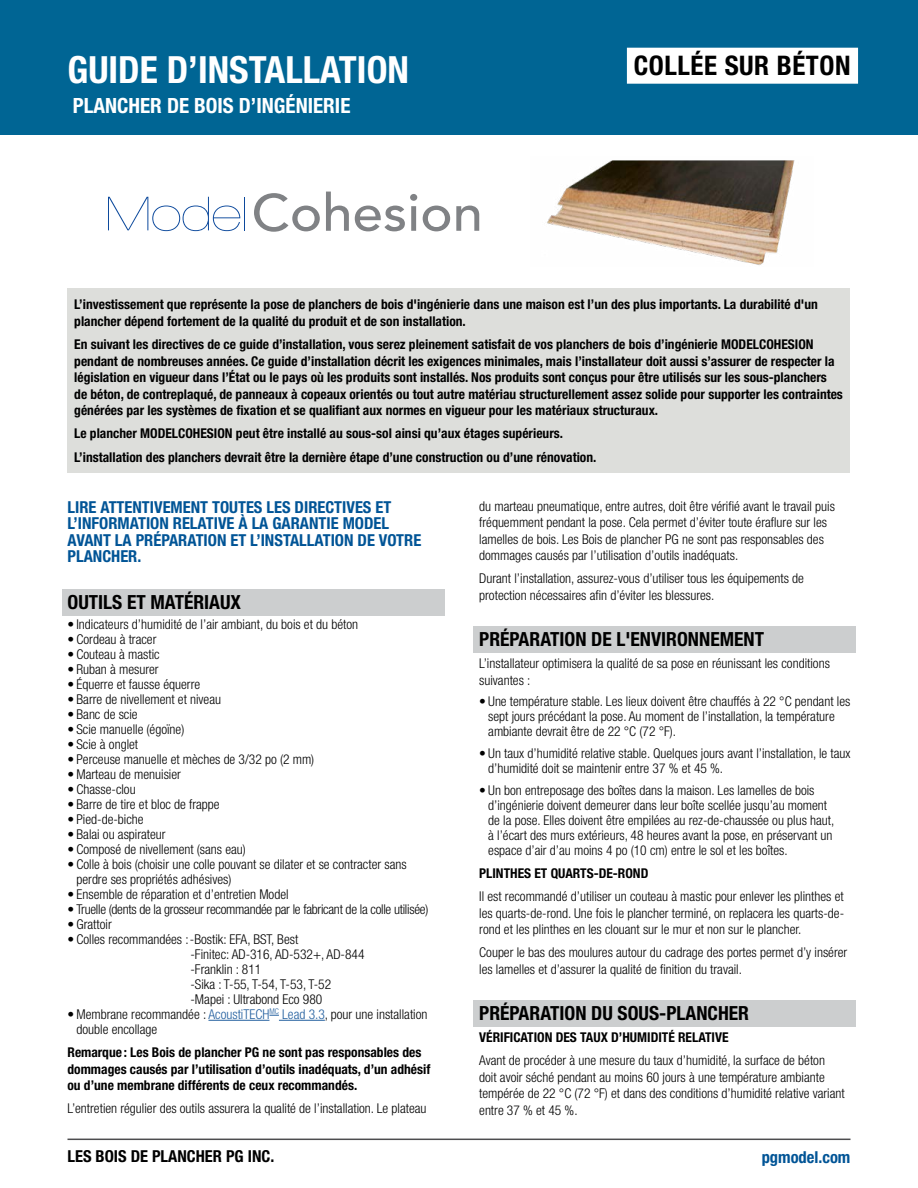
<style>
.page{position:relative;width:918px;height:1188px;background:#fff}
.page>*{position:absolute;margin:0;border:0;box-sizing:border-box;transform-origin:0 0}
.t1{font:700 condensed 37.5px "Helvetica Neue LT Std";color:#fff}
.t2{font:700 condensed 27px "Helvetica Neue LT Std";letter-spacing:.02em;color:#000}
.t3{font:700 condensed 21px "Helvetica Neue LT Std";color:#fff}
.t4{font:700 condensed 19.5px "Helvetica Neue LT Std";color:#000}
.t5{font:700 condensed 16.5px/16.5px "Helvetica Neue LT Std";color:#005496}
.t6{font:700 condensed 16.5px "Helvetica Neue LT Std";color:#000}
.t7{font:300 condensed 13.5px/15px "Helvetica Neue LT Std";color:#000}
.t8{font:700 condensed 13.5px/16.5px "Helvetica Neue LT Std";color:#000}
.t9{font:300 condensed 13.5px "Helvetica Neue LT Std";letter-spacing:-.02em;color:#000}
.s1{color:#215e9e}
</style>
<div class="page">
<hr style="left:68px;top:1139px;width:782px;height:1px;background:#4d4d4f">
<div style="left:68px;top:288px;width:782px;height:185px;background:#dddedb"></div>
<div style="left:0;top:0;width:918px;height:135px;background:#006594"></div>
<div style="left:62px;top:589px;width:382px;height:27px;background:#cccecf"></div>
<hr style="left:208px;top:1020px;width:61px;height:1px;background:#215e9e">
<hr style="left:279px;top:1020px;width:46px;height:1px;background:#215e9e">
<div style="left:474px;top:627px;width:382px;height:26px;background:#cccecf"></div>
<div style="left:474px;top:1001px;width:382px;height:26px;background:#cccecf"></div>
<div style="left:627px;top:48px;width:231px;height:36px;background:#fff"></div>
<img style="left:547px;top:160px;width:248px;height:105px">
<svg style="left:108px;top:197px;width:132px;height:34px"></svg>
<hr style="left:244px;top:197px;width:1px;height:33px;background:#0c499c">
<svg style="left:254px;top:193px;width:66px;height:39px"></svg>
<svg style="left:326px;top:192px;width:23px;height:39px"></svg>
<svg style="left:355px;top:194px;width:62px;height:37px"></svg>
<svg style="left:423px;top:206px;width:27px;height:25px"></svg>
<svg style="left:456px;top:206px;width:23px;height:25px"></svg>
<h1 class="t1" style="left:68px;top:47px;width:343px">GUIDE D’INSTALLATION</h1>
<h3 class="t3" style="left:73px;top:93px;width:279px">PLANCHER DE BOIS D’INGÉNIERIE</h3>
<h2 class="t2" style="left:634px;top:49px;width:218px">COLLÉE SUR BÉTON</h2>
<p class="t8" style="left:74px;top:296px;width:745px">L’investissement que représente la pose de planchers de bois d'ingénierie dans une maison est l’un des plus importants. La durabilité d'un plancher dépend fortement de la qualité du produit et de son installation.</p>
<p class="t8" style="left:74px;top:336px;width:770px">En suivant les directives de ce guide d’installation, vous serez pleinement satisfait de vos planchers de bois d’ingénierie MODELCOHESION pendant de nombreuses années. Ce guide d’installation décrit les exigences minimales, mais l’installateur doit aussi s’assurer de respecter la législation en vigueur dans l’État ou le pays où les produits sont installés. Nos produits sont conçus pour être utilisés sur les sous-planchers de béton, de contreplaqué, de panneaux à copeaux orientés ou tout autre matériau structurellement assez solide pour supporter les contraintes générées par les systèmes de fixation et se qualifiant aux normes en vigueur pour les matériaux structuraux.</p>
<p class="t8" style="left:74px;top:422px;width:524px;line-height:23.2px">Le plancher MODELCOHESION peut être installé au sous-sol ainsi qu’aux étages supérieurs.<br>L’installation des planchers devrait être la dernière étape d’une construction ou d’une rénovation.</p>
<p class="t5" style="left:68px;top:499px;width:355px">LIRE ATTENTIVEMENT TOUTES LES DIRECTIVES ET L’INFORMATION RELATIVE À LA GARANTIE MODEL AVANT LA PRÉPARATION ET L’INSTALLATION DE VOTRE PLANCHER.</p>
<h3 class="t4" style="left:68px;top:590px;width:175px">OUTILS ET MATÉRIAUX</h3>
<p class="t7" style="left:68px;top:617px;width:292px">• Indicateurs d’humidité de l’air ambiant, du bois et du béton</p>
<p class="t7" style="left:68px;top:632px;width:90px">• Cordeau à tracer</p>
<p class="t7" style="left:68px;top:647px;width:94px">• Couteau à mastic</p>
<p class="t7" style="left:68px;top:662px;width:93px">• Ruban à mesurer</p>
<p class="t7" style="left:68px;top:677px;width:134px">• Équerre et fausse équerre</p>
<p class="t7" style="left:68px;top:692px;width:155px">• Barre de nivellement et niveau</p>
<p class="t7" style="left:68px;top:707px;width:72px">• Banc de scie</p>
<p class="t7" style="left:68px;top:722px;width:118px">• Scie manuelle (égoïne)</p>
<p class="t7" style="left:68px;top:737px;width:72px">• Scie à onglet</p>
<p class="t7" style="left:68px;top:752px;width:248px">• Perceuse manuelle et mèches de 3/32 po (2 mm)</p>
<p class="t7" style="left:68px;top:767px;width:115px">• Marteau de menuisier</p>
<p class="t7" style="left:68px;top:782px;width:70px">• Chasse-clou</p>
<p class="t7" style="left:68px;top:797px;width:154px">• Barre de tire et bloc de frappe</p>
<p class="t7" style="left:68px;top:812px;width:78px">• Pied-de-biche</p>
<p class="t7" style="left:68px;top:827px;width:100px">• Balai ou aspirateur</p>
<p class="t7" style="left:68px;top:842px;width:180px">• Composé de nivellement (sans eau)</p>
<p class="t7" style="left:77px;top:857px;width:332px;text-indent:-9px">• Colle à bois (choisir une colle pouvant se dilater et se contracter sans perdre ses propriétés adhésives)</p>
<p class="t7" style="left:68px;top:887px;width:223px">• Ensemble de réparation et d’entretien Model</p>
<p class="t9" style="left:68px;top:901px;width:362px">• Truelle (dents de la grosseur recommandée par le fabricant de la colle utilisée)</p>
<p class="t7" style="left:68px;top:917px;width:46px">• Grattoir</p>
<p class="t7" style="left:190px;top:932px;width:176px;text-indent:-123px">• Colles recommandées :-Bostik: EFA, BST, Best<br>-Finitec: AD-316, AD-532+, AD-844 -Franklin : 811<br>-Sika : T-55, T-54, T-53, T-52 -Mapei : Ultrabond Eco 980</p>
<p class="t7" style="left:77px;top:1006px;width:353px;text-indent:-9px">• Membrane recommandée : <span class="s1">AcoustiTECH</span><sup>MC</sup> <span class="s1">Lead 3.3</span>, pour une installation double encollage</p>
<p class="t8" style="left:67px;top:1044px;width:364px">Remarque : Les Bois de plancher PG ne sont pas responsables des dommages causés par l’utilisation d’outils inadéquats, d’un adhésif ou d’une membrane différents de ceux recommandés.</p>
<p class="t7" style="left:67px;top:1101px;width:361px">L’entretien régulier des outils assurera la qualité de l’installation. Le plateau</p>
<p class="t7" style="left:479px;top:498px;width:357px;line-height:16.5px">du marteau pneumatique, entre autres, doit être vérifié avant le travail puis fréquemment pendant la pose. Cela permet d’éviter toute éraflure sur les lamelles de bois. Les Bois de plancher PG ne sont pas responsables des dommages causés par l’utilisation d’outils inadéquats.</p>
<p class="t7" style="left:479px;top:570px;width:326px;line-height:16.5px">Durant l’installation, assurez-vous d’utiliser tous les équipements de protection nécessaires afin d’éviter les blessures.</p>
<h3 class="t4" style="left:479px;top:628px;width:286px">PRÉPARATION DE L'ENVIRONNEMENT</h3>
<p class="t7" style="left:479px;top:655px;width:352px;line-height:16.5px">L’installateur optimisera la qualité de sa pose en réunissant les conditions suivantes :</p>
<p class="t7" style="left:488px;top:694px;width:364px;text-indent:-9px">• Une température stable. Les lieux doivent être chauffés à 22 °C pendant les sept jours précédant la pose. Au moment de l’installation, la température ambiante devrait être de 22 °C (72 °F).</p>
<p class="t7" style="left:488px;top:746px;width:364px;text-indent:-9px">• Un taux d’humidité relative stable. Quelques jours avant l’installation, le taux d’humidité doit se maintenir entre 37 % et 45 %.</p>
<p class="t7" style="left:488px;top:782px;width:348px;text-indent:-9px">• Un bon entreposage des boîtes dans la maison. Les lamelles de bois d’ingénierie doivent demeurer dans leur boîte scellée jusqu’au moment de la pose. Elles doivent être empilées au rez-de-chaussée ou plus haut, à l’écart des murs extérieurs, 48 heures avant la pose, en préservant un espace d’air d’au moins 4 po (10 cm) entre le sol et les boîtes.</p>
<p class="t8" style="left:479px;top:865px;width:171px">PLINTHES ET QUARTS-DE-ROND</p>
<p class="t7" style="left:479px;top:888px;width:366px;line-height:16.5px;text-align:justify">Il est recommandé d’utiliser un couteau à mastic pour enlever les plinthes et les quarts-de-rond. Une fois le plancher terminé, on replacera les quarts-de&shy;rond et les plinthes en les clouant sur le mur et non sur le plancher.</p>
<p class="t7" style="left:479px;top:944px;width:370px;line-height:16.5px">Couper le bas des moulures autour du cadrage des portes permet d’y insérer les lamelles et d’assurer la qualité de finition du travail.</p>
<h3 class="t4" style="left:479px;top:1002px;width:271px">PRÉPARATION DU SOUS-PLANCHER</h3>
<p class="t8" style="left:479px;top:1029px;width:251px">VÉRIFICATION DES TAUX D’HUMIDITÉ RELATIVE</p>
<p class="t7" style="left:479px;top:1052px;width:367px;line-height:16.5px">Avant de procéder à une mesure du taux d’humidité, la surface de béton doit avoir séché pendant au moins 60 jours à une température ambiante tempérée de 22 °C (72 °F) et dans des conditions d’humidité relative variant entre 37 % et 45 %.</p>
<p class="t6" style="left:68px;top:1147px;width:208px">LES BOIS DE PLANCHER PG INC.</p>
<p class="t5" style="left:762px;top:1148px;width:90px">pgmodel.com</p>
</div>
